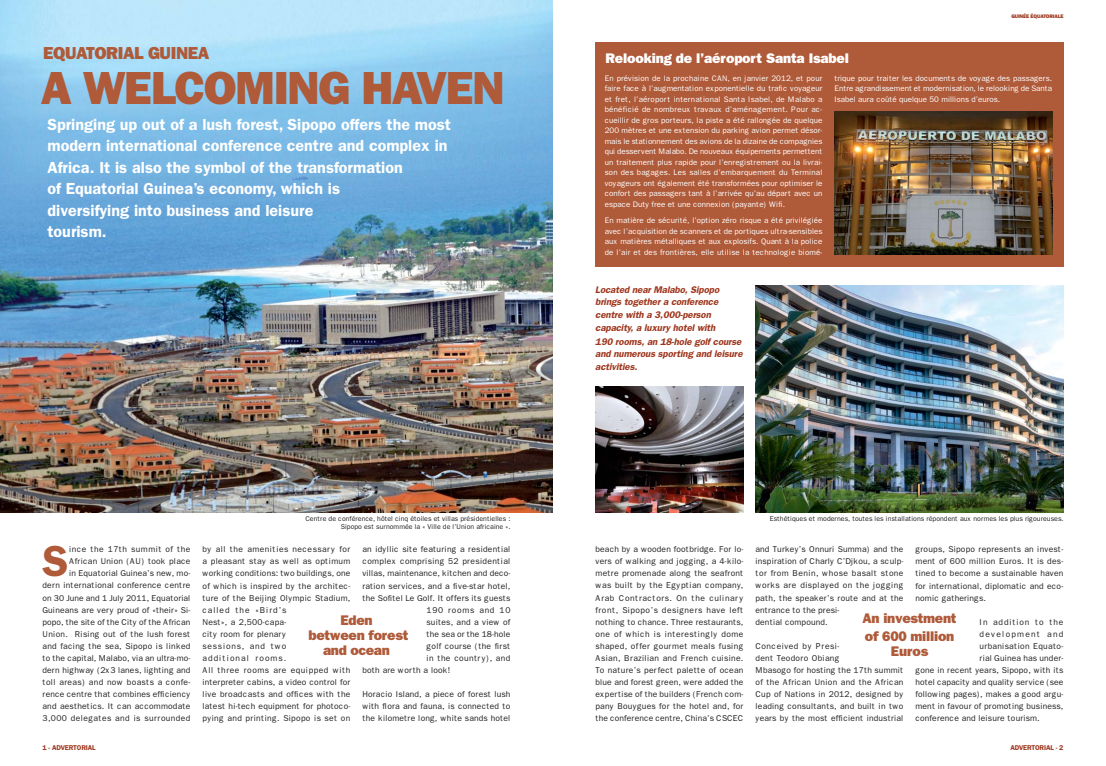
<style>
.page{position:relative;width:1106px;height:766px;background:#fff}
.page>*{position:absolute;margin:0;border:0;box-sizing:border-box;transform-origin:0 0}
.t1{font:800 46.6px "Franklin Gothic";letter-spacing:-.03em;color:#af5a39}
.t2{font:600 43.5px "Franklin Gothic";color:#af5a39}
.t3{font:800 17.4px "Franklin Gothic";letter-spacing:-.02em;color:#af5a39}
.t4{font:600 16.1px/21.4px "Franklin Gothic";color:#fff}
.t5{font:800 14px/15px "Franklin Gothic";letter-spacing:-.02em;color:#af5a39}
.t6{font:800 14px "Franklin Gothic";letter-spacing:-.01em;color:#fff}
.t7{font:italic 600 9.7px/12.6px "Franklin Gothic";letter-spacing:-.01em;color:#9f371e}
.t8{font:8.5px/12px "Franklin Gothic";letter-spacing:.02em;color:#231f20}
.t9{font:8.5px "Franklin Gothic";letter-spacing:.04em;color:#231f20}
.t10{font:8.5px "Franklin Gothic";letter-spacing:.095em;color:#231f20}
.t11{font:8.5px "Franklin Gothic";letter-spacing:.14em;color:#231f20}
.t12{font:8.5px "Franklin Gothic";letter-spacing:.08em;color:#231f20}
.t13{font:8px/10.5px "Franklin Gothic";color:#fff;text-align:justify}
.t14{font:7px/8px "Franklin Gothic";color:#231f20;text-align:right}
.t15{font:600 7px "Franklin Gothic";letter-spacing:-.02em;color:#9f371e}
.t16{font:800 5.2px "Franklin Gothic";letter-spacing:-.02em;color:#9f371e}
</style>
<div class="page">
<img style="left:0;top:0;width:553px;height:512px">
<img style="left:755px;top:285px;width:308px;height:227px">
<div style="left:595px;top:43px;width:468px;height:223px;background:#af5a39"></div>
<img style="left:595px;top:386px;width:148px;height:126px">
<img style="left:834px;top:111px;width:218px;height:143px">
<h3 class="t3" style="left:43px;top:47px;width:168px">EQUATORIAL GUINEA</h3>
<h1 class="t1" style="left:41px;top:72px;width:465px">A WELCOMING HAVEN</h1>
<p class="t4" style="left:47px;top:115px;width:405px">Springing up out of a lush forest, Sipopo offers the most modern international conference centre and complex in Africa. It is also the symbol of the transformation<br>of Equatorial Guinea’s economy, which is<br>diversifying into business and leisure<br>tourism.</p>
<p class="t14" style="left:305px;top:515px;width:207px">Centre de conférence, hôtel cinq étoiles et villas présidentielles :<br>Sipopo est surnommée la « Ville de l’Union africaine ».</p>
<h2 class="t2" style="left:43px;top:546px;width:28px">S</h2>
<p class="t8" style="left:43px;top:544px;width:149px;text-align:right">ince the 17th summit of the African Union (AU) took place<br>in Equatorial Guinea’s new, mo-<br>dern international conference centre on 30 June and 1 July 2011, Equatorial Guineans are very proud of «their» Si&shy;popo, the site of the City of the African Union. Rising out of the lush forest and facing the sea, Sipopo is linked to the capital, Malabo, via an ultra-mo&shy;dern highway (2x3 lanes, lighting and toll areas) and now boasts a confe&shy;rence centre that combines efficiency and aesthetics. It can accommodate 3,000 delegates and is surrounded</p>
<p class="t8" style="left:202px;top:544px;width:149px">by all the amenities necessary for a pleasant stay as well as optimum working conditions: two buildings, one of which is inspired by the architec&shy;ture of the Beijing Olympic Stadium, called the «Bird’s<br>Nest», a 2,500-capa-<br>city room for plenary<br>sessions, and two<br>additional rooms.<br>All three rooms are equipped with interpreter cabins, a video control for live broadcasts and offices with the latest hi-tech equipment for photoco&shy;pying and printing. Sipopo is set on</p>
<p class="t8" style="left:362px;top:544px;width:149px">an idyllic site featuring a residential</p>
<p class="t8" style="left:362px;top:556px;width:149px">complex comprising 52 presidential</p>
<p class="t8" style="left:362px;top:568px;width:149px">villas, maintenance, kitchen and deco-</p>
<p class="t8" style="left:362px;top:580px;width:149px">ration services, and a five-star hotel,</p>
<p class="t8" style="left:362px;top:592px;width:149px">the Sofitel Le Golf. It offers its guests</p>
<p class="t12" style="left:426px;top:606px;width:85px">190 rooms and 10</p>
<p class="t8" style="left:426px;top:616px;width:85px">suites, and a view of</p>
<p class="t8" style="left:426px;top:628px;width:85px">the sea or the 18-hole</p>
<p class="t8" style="left:426px;top:640px;width:85px">golf course (the first</p>
<p class="t9" style="left:426px;top:654px;width:85px">in the country), and</p>
<p class="t8" style="left:362px;top:664px;width:89px">both are worth a look!</p>
<p class="t8" style="left:362px;top:688px;width:149px;text-align:justify">Horacio Island, a piece of forest lush with flora and fauna, is connected to the kilometre long, white sands hotel</p>
<h3 class="t5" style="left:308px;top:614px;width:101px;text-align:center">Eden<br>between forest and ocean</h3>
<h3 class="t6" style="left:605px;top:54px;width:245px">Relooking de l’aéroport Santa Isabel</h3>
<p class="t16" style="left:1011px;top:14px;width:54px">GUINÉE ÉQUATORIALE</p>
<p class="t13" style="left:604px;top:73px;width:219px">En prévision de la prochaine CAN, en janvier 2012, et pour faire face à l’augmentation exponentielle du trafic voyageur et fret, l’aéroport international Santa Isabel, de Malabo a bénéficié de nombreux travaux d’aménagement. Pour ac&shy;cueillir de gros porteurs, la piste a été rallongée de quelque 200 mètres et une extension du parking avion permet désor&shy;mais le stationnement des avions de la dizaine de compagnies qui desservent Malabo. De nouveaux équipements permettent un traitement plus rapide pour l’enregistrement ou la livrai&shy;son des bagages. Les salles d’embarquement du Terminal voyageurs ont également été transformées pour optimiser le confort des passagers tant à l’arrivée qu’au départ avec un espace Duty free et une connexion (payante) Wifi.</p>
<p class="t13" style="left:604px;top:216px;width:219px">En matière de sécurité, l’option zéro risque a été privilégiée avec l’acquisition de scanners et de portiques ultra-sensibles aux matières métalliques et aux explosifs. Quant à la police de l’air et des frontières, elle utilise la technologie biomé-</p>
<p class="t7" style="left:595px;top:284px;width:125px">Located near Malabo, Sipopo brings together a conference centre with a 3,000-person capacity, a luxury hotel with</p>
<p class="t7" style="left:595px;top:336px;width:149px;text-align:justify">190 rooms, an 18-hole golf course and numerous sporting and leisure activities.</p>
<p class="t13" style="left:834px;top:73px;width:219px">trique pour traiter les documents de voyage des passagers.<br>Entre agrandissement et modernisation, le relooking de Santa Isabel aura coûté quelque 50 millions d’euros.</p>
<p class="t8" style="left:595px;top:544px;width:149px;text-align:justify">beach by a wooden footbridge. For lo&shy;vers of walking and jogging, a 4-kilo&shy;metre promenade along the seafront was built by the Egyptian company, Arab Contractors. On the culinary front, Sipopo’s designers have left nothing to chance. Three restaurants, one of which is interestingly dome shaped, offer gourmet meals fusing Asian, Brazilian and French cuisine.<br>To nature’s perfect palette of ocean blue and forest green, were added the expertise of the builders (French com&shy;pany Bouygues for the hotel and, for the conference centre, China’s CSCEC</p>
<p class="t14" style="left:769px;top:515px;width:295px">Esthétiques et modernes, toutes les installations répondent aux normes les plus rigoureuses.</p>
<p class="t8" style="left:755px;top:544px;width:149px">and Turkey’s Onnuri Summa) and the inspiration of Charly C’Djkou, a sculp&shy;tor from Benin, whose basalt stone works are displayed on the jogging path, the speaker’s route and at the entrance to the presi-<br>dential compound.</p>
<p class="t8" style="left:755px;top:640px;width:149px">Conceived by Presi-<br>dent Teodoro Obiang<br>Mbasogo for hosting the 17th summit of the African Union and the African<br>Cup of Nations in 2012, designed by leading consultants, and built in two years by the most efficient industrial</p>
<p class="t8" style="left:915px;top:544px;width:149px;text-align:justify">groups, Sipopo represents an invest&shy;ment of 600 million Euros. It is des&shy;tined to become a sustainable haven for international, diplomatic and eco&shy;nomic gatherings.</p>
<p class="t10" style="left:979px;top:618px;width:85px">In addition to the</p>
<p class="t11" style="left:979px;top:630px;width:85px">development and</p>
<p class="t8" style="left:979px;top:640px;width:85px">urbanisation Equato-</p>
<p class="t8" style="left:979px;top:652px;width:85px">rial Guinea has under-</p>
<p class="t8" style="left:915px;top:664px;width:149px">gone in recent years, Sipopo, with its</p>
<p class="t8" style="left:915px;top:676px;width:149px">hotel capacity and quality service (see</p>
<p class="t8" style="left:915px;top:688px;width:149px">following pages), makes a good argu-</p>
<p class="t8" style="left:915px;top:700px;width:149px">ment in favour of promoting business,</p>
<p class="t8" style="left:915px;top:712px;width:126px">conference and leisure tourism.</p>
<h3 class="t5" style="left:862px;top:610px;width:95px;line-height:17.8px">An investment of 600 million</h3>
<h3 class="t5" style="left:890px;top:644px;width:39px">Euros</h3>
<p class="t15" style="left:43px;top:745px;width:55px">1 - ADVERTORIAL</p>
<p class="t15" style="left:1010px;top:745px;width:55px">ADVERTORIAL - 2</p>
</div>
